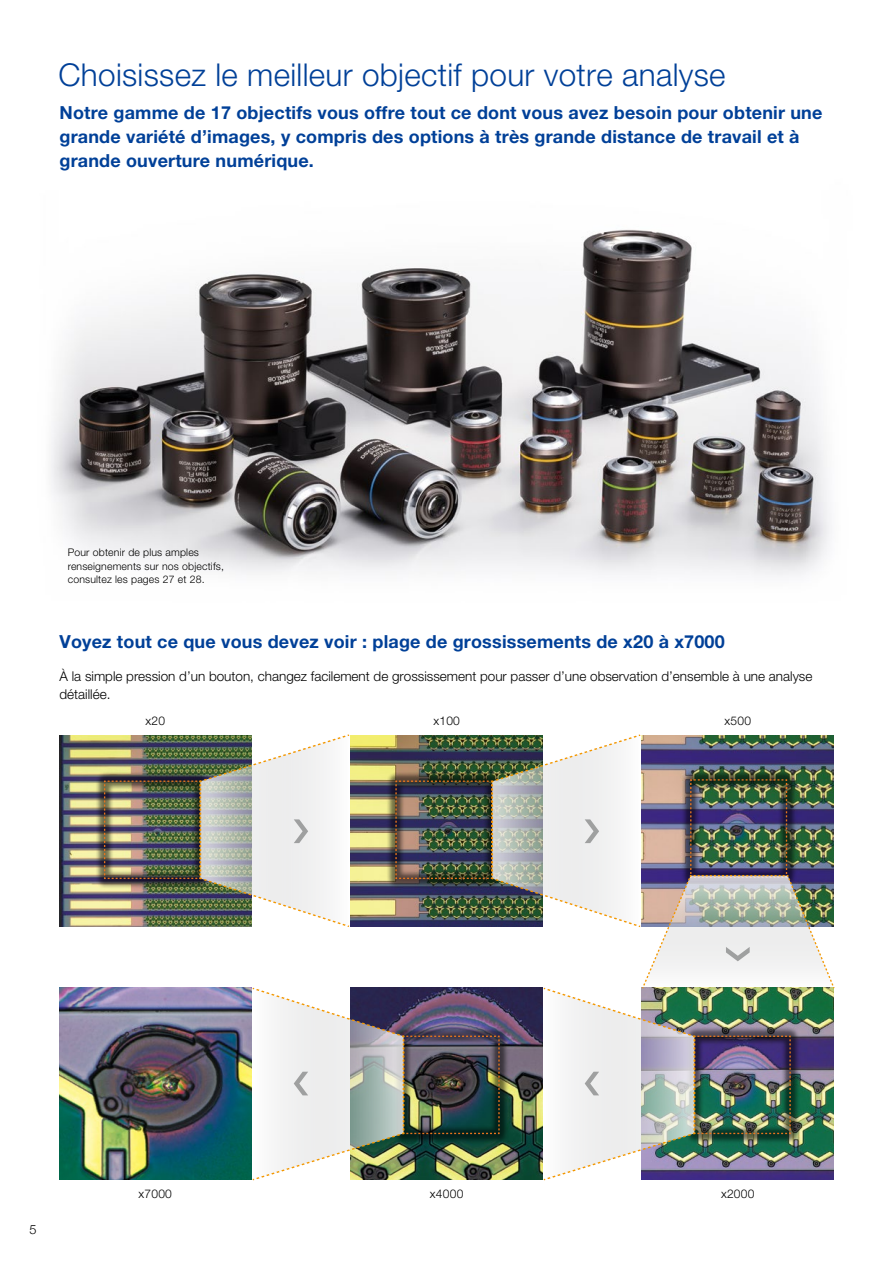
<style>
.page{position:relative;width:893px;height:1263px;background:#fff}
.page>*{position:absolute;margin:0;border:0;box-sizing:border-box;transform-origin:0 0}
.Title_18-24{font:300 31.5px "Helvetica Neue LT Std";letter-spacing:.01em;color:#004098}
.Title_12-18{font:700 18px/24px "Helvetica Neue LT Std";letter-spacing:.01em;color:#004098}
.Text_9-12{font:300 13.5px/18px "Helvetica Neue LT Std";color:#000}
.t1{font:300 12.75px "Helvetica Neue";color:#000}
.t2{font:300 12px "Helvetica Neue LT Std";letter-spacing:.02em;color:#000}
.t3{font:300 10.5px/13.5px "Helvetica Neue LT Std";letter-spacing:.015em;color:#000}
</style>
<div class="page">
<img style="left:51px;top:229px;width:779px;height:347px">
<img style="left:60px;top:988px;width:43px;height:191px">
<img style="left:60px;top:735px;width:43px;height:191px">
<img style="left:93px;top:770px;width:10px;height:120px">
<img style="left:98px;top:775px;width:5px;height:110px">
<img style="left:103px;top:734px;width:732px;height:447px">
<p class="Title_18-24" style="left:58px;top:55px;width:669px">Choisissez le meilleur objectif pour votre analyse</p>
<p class="Title_12-18" style="left:60px;top:101px;width:764px">Notre gamme de 17 objectifs vous offre tout ce dont vous avez besoin pour obtenir une grande variété d’images, y compris des options à très grande distance de travail et à grande ouverture numérique.</p>
<p class="t3" style="left:68px;top:545px;width:158px">Pour obtenir de plus amples renseignements sur nos objectifs,</p>
<p class="t3" style="left:68px;top:572px;width:139px">consultez les pages 27 et 28.</p>
<p class="Title_12-18" style="left:60px;top:629px;width:667px">Voyez tout ce que vous devez voir : plage de grossissements de x20 à x7000</p>
<p class="Text_9-12" style="left:60px;top:666px;width:754px">À la simple pression d’un bouton, changez facilement de grossissement pour passer d’une observation d’ensemble à une analyse détaillée.</p>
<p class="t2" style="left:145px;top:714px;width:21px">x20</p>
<p class="t2" style="left:433px;top:714px;width:28px">x100</p>
<p class="t2" style="left:724px;top:713px;width:28px">x500</p>
<p class="t1" style="left:29px;top:1219px;width:9px">5</p>
<p class="t2" style="left:139px;top:1186px;width:35px">x7000</p>
<p class="t2" style="left:430px;top:1186px;width:35px">x4000</p>
<p class="t2" style="left:721px;top:1186px;width:35px">x2000</p>
</div>
